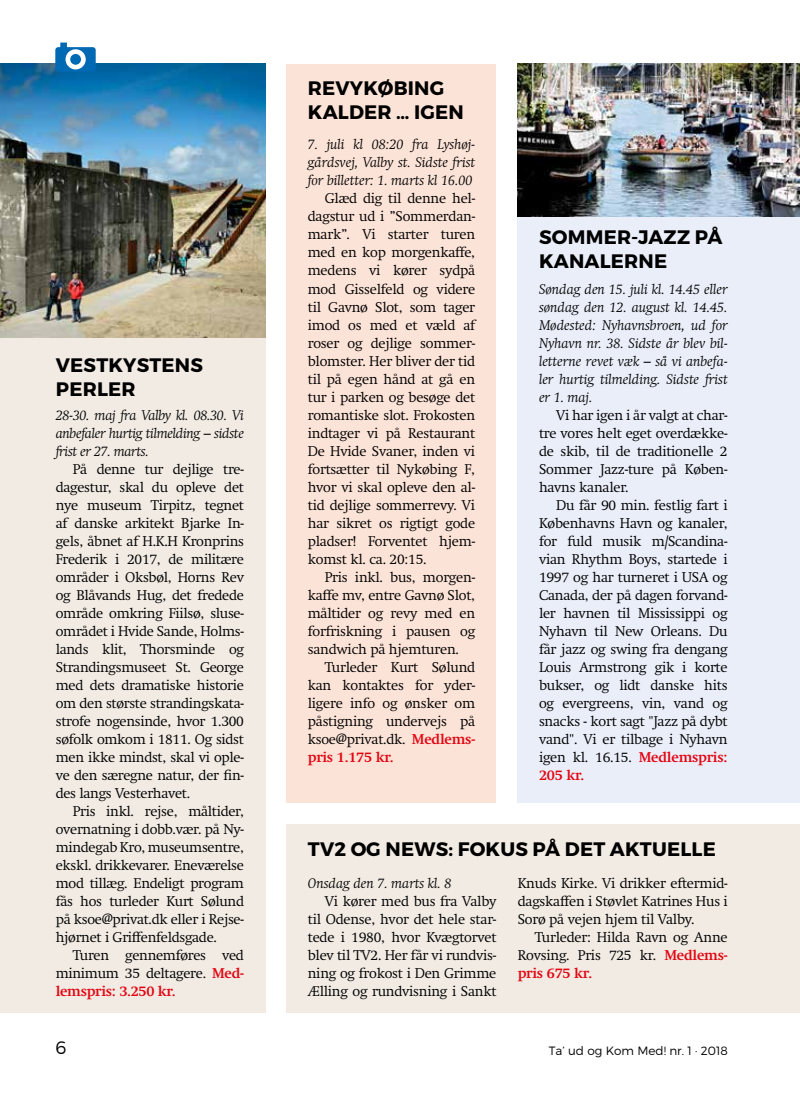
<style>
.page{position:relative;width:800px;height:1106px;background:#fff}
.page>*{position:absolute;margin:0;border:0;box-sizing:border-box;transform-origin:0 0}
.t1{font:700 19.5px/24px "Montserrat";letter-spacing:.01em;color:#000}
.t2{font:300 18px "Montserrat";color:#000}
.t3{font:300 13.95px/18px "Swift";letter-spacing:-.015em;color:#000;text-align:justify}
.t4{font:italic 300 13.95px/18px "Swift";color:#000;text-align:justify}
.t5{font:300 12px "Montserrat";color:#000}
.s1{font-weight:700;color:#e30613}
</style>
<div class="page">
<div style="left:286px;top:64px;width:210px;height:738px;background:#fce3d7"></div>
<div style="left:0;top:64px;width:265px;height:948px;background:#f1ebe3"></div>
<div style="left:286px;top:824px;width:513px;height:188px;background:#f1ebe3"></div>
<img style="left:0;top:64px;width:265px;height:274px">
<div style="left:517px;top:64px;width:282px;height:738px;background:#e9eef9"></div>
<svg style="left:55px;top:43px;width:41px;height:29px"></svg>
<img style="left:517px;top:64px;width:282px;height:152px">
<h1 class="t1" style="left:56px;top:353px;width:149px">VESTKYSTENS<br>PERLER</h1>
<p class="t4" style="left:56px;top:406px;width:190px">28-30. maj fra Valby kl. 08.30. Vi anbefaler hurtig tilmelding – sidste frist er 27. marts.</p>
<p class="t3" style="left:56px;top:460px;width:190px;text-indent:17px">På denne tur dejlige tre&shy;dagestur, skal du opleve det nye museum Tirpitz, tegnet af danske arkitekt Bjarke In&shy;gels, åbnet af H.K.H Kronprins Frederik i 2017, de militære områder i Oksbøl, Horns Rev og Blåvands Hug, det fredede område omkring Fiilsø, sluse&shy;området i Hvide Sande, Holms&shy;lands klit, Thorsminde og Strandingsmuseet St. George med dets dramatiske historie om den største strandingskata&shy;strofe nogensinde, hvor 1.300 søfolk omkom i 1811. Og sidst men ikke mindst, skal vi ople&shy;ve den særegne natur, der fin&shy;des langs Vesterhavet.</p>
<p class="t3" style="left:56px;top:802px;width:190px;text-indent:17px">Pris inkl. rejse, måltider, overnatning i dobb.vær. på Ny&shy;mindegab Kro, museumsentre, ekskl. drikkevarer. Eneværelse mod tillæg. Endeligt program fås hos turleder Kurt Sølund på ksoe@privat.dk eller i Rejse&shy;hjørnet i Griffenfeldsgade.</p>
<p class="t3" style="left:56px;top:946px;width:190px;text-indent:17px">Turen gennemføres ved minimum 35 deltagere. <span class="s1">Med&shy;lemspris: 3.250 kr.</span></p>
<h1 class="t1" style="left:308px;top:76px;width:157px">REVYKØBING<br>KALDER … IGEN</h1>
<p class="t4" style="left:308px;top:136px;width:169px">7. juli kl 08:20 fra Lyshøj&shy;gårdsvej, Valby st. Sidste frist for billetter: 1. marts kl 16.00</p>
<p class="t3" style="left:308px;top:190px;width:169px;text-indent:17px">Glæd dig til denne hel&shy;dagstur ud i ”Sommerdan&shy;mark”. Vi starter turen med en kop morgenkaffe, medens vi kører sydpå mod Gisselfeld og videre til Gavnø Slot, som tager imod os med et væld af roser og dejlige sommer&shy;blomster. Her bliver der tid til på egen hånd at gå en tur i parken og besøge det romantiske slot. Frokosten indtager vi på Restaurant De Hvide Svaner, inden vi fortsætter til Nykøbing F, hvor vi skal opleve den al&shy;tid dejlige sommerrevy. Vi har sikret os rigtigt gode pladser! Forventet hjem&shy;komst kl. ca. 20:15.</p>
<p class="t3" style="left:308px;top:568px;width:169px;text-indent:17px">Pris inkl. bus, morgen&shy;kaffe mv, entre Gavnø Slot, måltider og revy med en forfriskning i pausen og sandwich på hjemturen.</p>
<p class="t3" style="left:308px;top:658px;width:169px;text-indent:17px">Turleder Kurt Sølund kan kontaktes for yder&shy;ligere info og ønsker om påstigning undervejs på ksoe@privat.dk. <span class="s1">Medlems&shy;pris 1.175 kr.</span></p>
<h1 class="t1" style="left:539px;top:225px;width:185px">SOMMER-JAZZ PÅ<br>KANALERNE</h1>
<p class="t4" style="left:539px;top:280px;width:190px">Søndag den 15. juli kl. 14.45 eller søndag den 12. august kl. 14.45.<br>Mødested: Nyhavnsbroen, ud for Nyhavn nr. 38. Sidste år blev bil&shy;letterne revet væk – så vi anbefa&shy;ler hurtig tilmelding. Sidste frist er 1. maj.</p>
<p class="t3" style="left:539px;top:406px;width:190px;text-indent:17px">Vi har igen i år valgt at char&shy;tre vores helt eget overdække&shy;de skib, til de traditionelle 2<br>Sommer Jazz-ture på Køben&shy;havns kanaler.</p>
<p class="t3" style="left:539px;top:496px;width:190px;text-indent:17px">Du får 90 min. festlig fart i Københavns Havn og kanaler, for fuld musik m/Scandina&shy;vian Rhythm Boys, startede i 1997 og har turneret i USA og Canada, der på dagen forvand&shy;ler havnen til Mississippi og Nyhavn til New Orleans. Du får jazz og swing fra dengang Louis Armstrong gik i korte bukser, og lidt danske hits og evergreens, vin, vand og snacks - kort sagt "Jazz på dybt vand". Vi er tilbage i Nyhavn igen kl. 16.15. <span class="s1">Medlemspris:<br>205 kr.</span></p>
<h1 class="t1" style="left:308px;top:837px;width:409px">TV2 OG NEWS: FOKUS PÅ DET AKTUELLE</h1>
<p class="t4" style="left:308px;top:874px;width:145px">Onsdag den 7. marts kl. 8</p>
<p class="t3" style="left:308px;top:892px;width:190px;text-indent:17px">Vi kører med bus fra Valby til Odense, hvor det hele star&shy;tede i 1980, hvor Kvægtorvet blev til TV2. Her får vi rundvis&shy;ning og frokost i Den Grimme Ælling og rundvisning i Sankt</p>
<p class="t3" style="left:517px;top:874px;width:211px">Knuds Kirke. Vi drikker eftermid&shy;dagskaffen i Støvlet Katrines Hus i Sorø på vejen hjem til Valby.</p>
<p class="t3" style="left:517px;top:928px;width:211px;text-indent:17px">Turleder: Hilda Ravn og Anne Rovsing. Pris 725 kr. <span class="s1">Medlems&shy;pris 675 kr.</span></p>
<p class="t2" style="left:55px;top:1036px;width:12px">6</p>
<p class="t5" style="left:548px;top:1043px;width:180px">Ta’ ud og Kom Med! nr. 1 · 2018</p>
</div>
